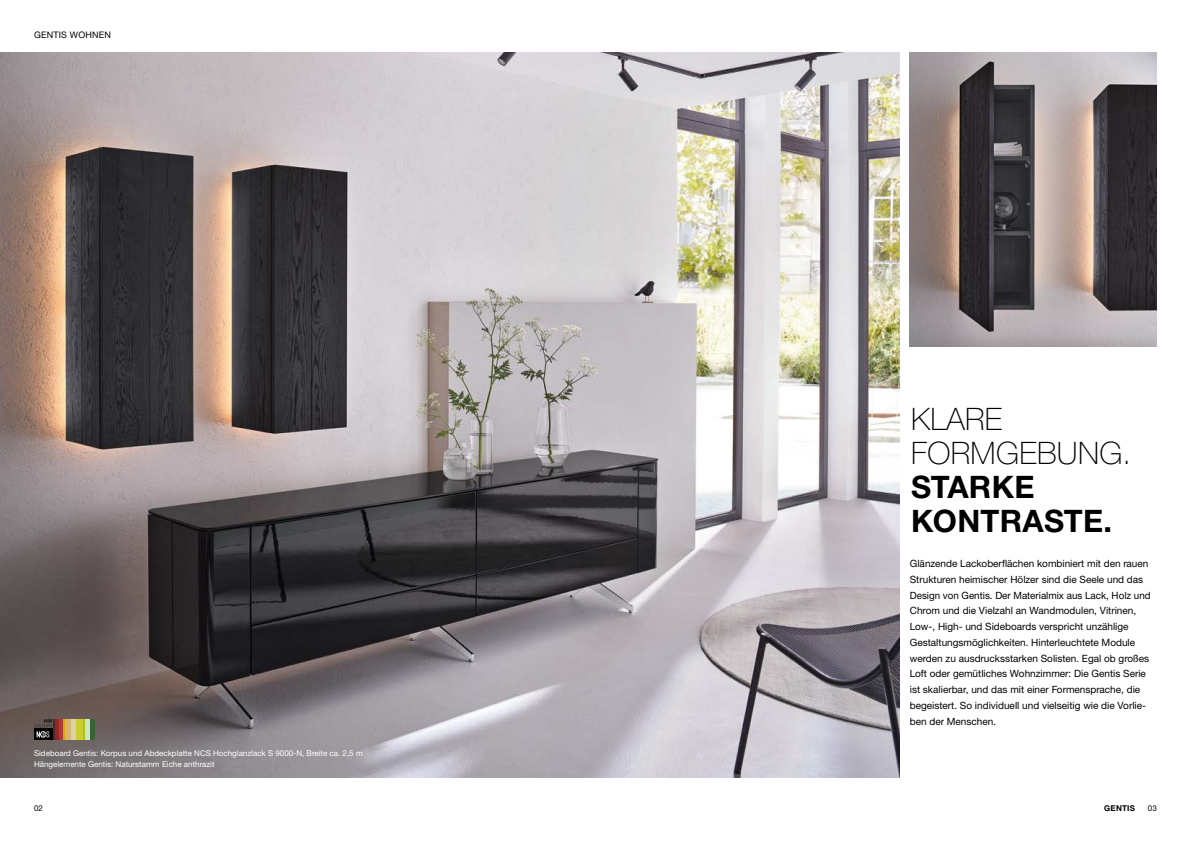
<style>
.page{position:relative;width:1191px;height:842px;background:#fff}
.page>*{position:absolute;margin:0;border:0;box-sizing:border-box;transform-origin:0 0}
.t1{font:100 31px/34px "Helvetica Neue LTW1 G";letter-spacing:.01em;color:#000}
.t2{font:700 31px/34px "Helvetica Neue LTW1 G";letter-spacing:.01em;color:#000}
.t3{font:10px/15.7px "Helvetica Neue LTW1 G";color:#000}
.t4{font:9px "Helvetica Neue LTW1 G";letter-spacing:.02em;color:#000}
.t5{font:8px/10.5px "Helvetica Neue LTW1 G";color:#fff}
.t6{font:700 8px "Helvetica Neue LTW1 G";letter-spacing:.035em;color:#000}
.t7{font:8px "Helvetica Neue LTW1 G";color:#000}
</style>
<div class="page">
<img style="left:0;top:52px;width:899px;height:725px">
<div style="left:34px;top:728px;width:18px;height:12px;background:#000"></div>
<div style="left:89px;top:719px;width:5px;height:21px;background:#386337"></div>
<hr style="left:85px;top:719px;width:4px;height:21px;background:#cee4c3">
<hr style="left:82px;top:719px;width:3px;height:21px;background:#a0c515">
<div style="left:76px;top:719px;width:7px;height:21px;background:#cccc31"></div>
<div style="left:71px;top:719px;width:5px;height:21px;background:#d5d4a8"></div>
<div style="left:65px;top:719px;width:6px;height:21px;background:#dab46f"></div>
<hr style="left:62px;top:719px;width:3px;height:21px;background:#d6a800">
<hr style="left:59px;top:719px;width:3px;height:21px;background:#ab3a38">
<div style="left:54px;top:719px;width:5px;height:21px;background:#952823"></div>
<hr style="left:53px;top:719px;width:2px;height:21px;background:#51242a">
<svg style="left:34px;top:719px;width:18px;height:19px"></svg>
<img style="left:909px;top:52px;width:248px;height:294px">
<p class="t4" style="left:34px;top:29px;width:78px">GENTIS WOHNEN</p>
<p class="t5" style="left:34px;top:748px;width:330px">Sideboard Gentis: Korpus und Abdeckplatte NCS Hochglanzlack S 9000-N, Breite ca. 2,5 m<br>Hängelemente Gentis: Naturstamm Eiche anthrazit</p>
<h1 class="t1" style="left:911px;top:402px;width:221px">KLARE<br>FORMGEBUNG.</h1>
<h1 class="t2" style="left:911px;top:470px;width:202px">STARKE<br>KONTRASTE.</h1>
<p class="t3" style="left:909px;top:555px;width:242px">Glänzende Lackoberflächen kombiniert mit den rauen Strukturen heimischer Hölzer sind die Seele und das Design von Gentis. Der Materialmix aus Lack, Holz und Chrom und die Vielzahl an Wandmodulen, Vitrinen, Low-, High- und Sideboards verspricht unzählige Gestaltungsmöglichkeiten. Hinterleuchtete Module werden zu ausdrucksstarken Solisten. Egal ob großes Loft oder gemütliches Wohnzimmer: Die Gentis Serie ist skalierbar, und das mit einer Formensprache, die begeistert. So individuell und vielseitig wie die Vorlie&shy;ben der Menschen.</p>
<p class="t7" style="left:34px;top:803px;width:11px">02</p>
<p class="t6" style="left:1104px;top:803px;width:32px">GENTIS</p>
<p class="t7" style="left:1147px;top:803px;width:11px">03</p>
</div>
